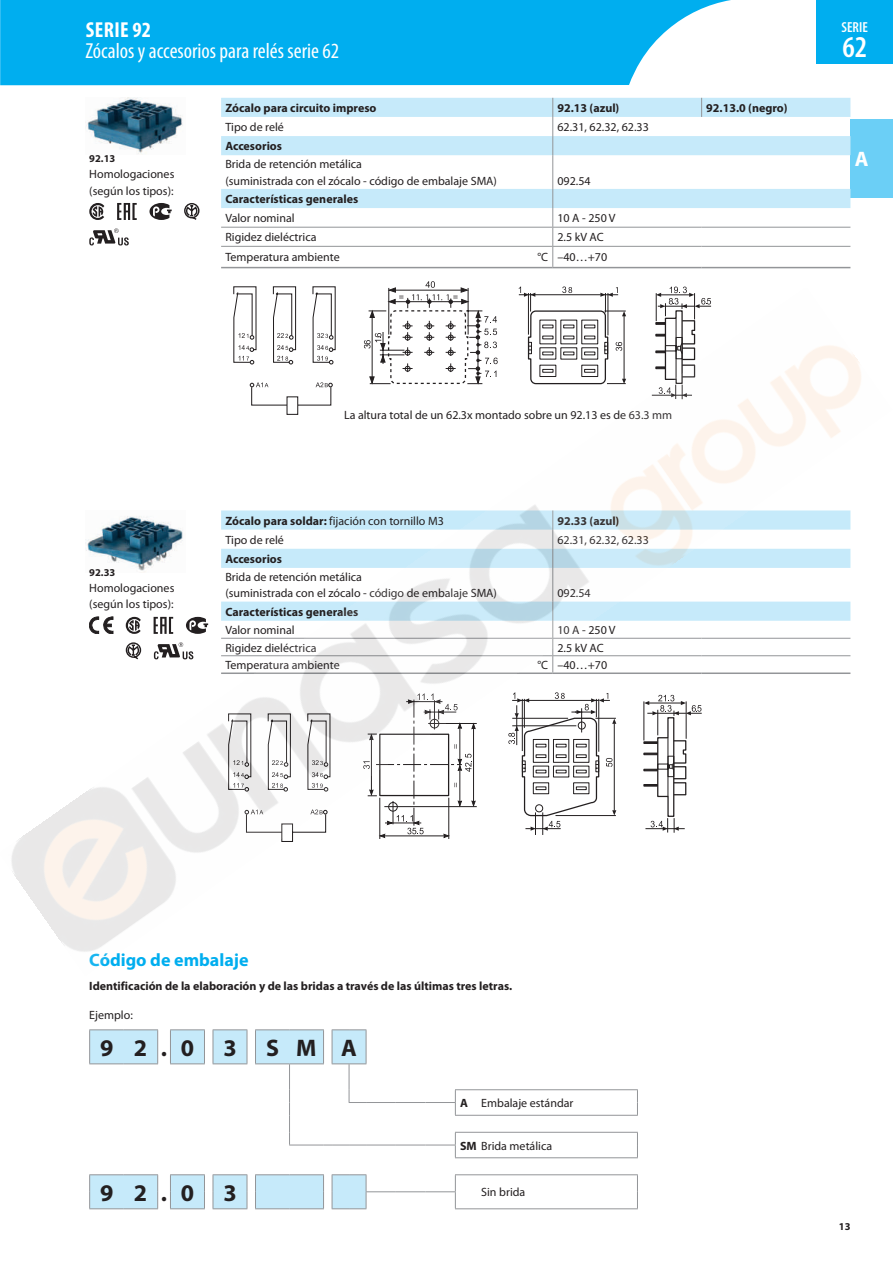
<style>
.page{position:relative;width:893px;height:1263px;background:#fff}
.page>*{position:absolute;margin:0;border:0;box-sizing:border-box;transform-origin:0 0}
.t1{font:600 condensed 30.3px "Myriad Pro";color:#fff}
.t2{font:700 24px "Myriad Pro";color:#231f20}
.t3{font:condensed 21.75px "Myriad Pro";color:#fff}
.t4{font:700 condensed 21.75px "Myriad Pro";letter-spacing:.02em;color:#fff}
.t5{font:700 21px "Myriad Pro";color:#fff}
.t6{font:700 18px "Myriad Pro";color:#00aeef}
.t7{font:600 condensed 14.55px "Myriad Pro";color:#fff}
.t8{font:12px/16.2px "Myriad Pro";color:#231f20}
.t9{font:700 12px "Myriad Pro";color:#231f20}
.t10{font:700 10.5px "Myriad Pro";color:#231f20}
.s1{font-weight:700}
</style>
<div class="page">
<div style="left:850px;top:119px;width:43px;height:79px;background:#6bcff6"></div>
<svg style="left:221px;top:98px;width:629px;height:171px"></svg>
<hr style="left:221px;top:227px;width:332px;height:1px;background:#939598">
<hr style="left:553px;top:227px;width:149px;height:1px;background:#939598">
<hr style="left:702px;top:227px;width:148px;height:1px;background:#939598">
<hr style="left:221px;top:246px;width:332px;height:1px;background:#939598">
<hr style="left:553px;top:246px;width:149px;height:1px;background:#939598">
<hr style="left:702px;top:246px;width:148px;height:1px;background:#939598">
<hr style="left:552px;top:155px;width:1px;height:34px;background:#939598">
<svg style="left:552px;top:98px;width:1px;height:57px"></svg>
<svg style="left:552px;top:189px;width:1px;height:78px"></svg>
<svg style="left:701px;top:98px;width:1px;height:19px"></svg>
<hr style="left:221px;top:267px;width:332px;height:1px;background:#939598">
<hr style="left:553px;top:267px;width:149px;height:1px;background:#939598">
<hr style="left:702px;top:267px;width:148px;height:1px;background:#939598">
<img style="left:85px;top:98px;width:98px;height:56px">
<svg style="left:89px;top:228px;width:40px;height:17px"></svg>
<svg style="left:117px;top:203px;width:20px;height:17px"></svg>
<svg style="left:149px;top:203px;width:23px;height:17px"></svg>
<svg style="left:184px;top:203px;width:15px;height:17px"></svg>
<svg style="left:89px;top:203px;width:15px;height:17px"></svg>
<svg style="left:233px;top:286px;width:24px;height:2px"></svg>
<svg style="left:312px;top:286px;width:24px;height:2px"></svg>
<svg style="left:272px;top:286px;width:25px;height:2px"></svg>
<svg style="left:90px;top:1030px;width:276px;height:179px"></svg>
<hr style="left:89px;top:1029px;width:35px;height:1px;background:#939598">
<hr style="left:89px;top:1030px;width:1px;height:33px;background:#939598">
<hr style="left:124px;top:1029px;width:34px;height:1px;background:#939598">
<hr style="left:157px;top:1030px;width:1px;height:33px;background:#939598">
<hr style="left:89px;top:1063px;width:35px;height:1px;background:#939598">
<hr style="left:124px;top:1063px;width:34px;height:1px;background:#939598">
<svg style="left:89px;top:1175px;width:1px;height:33px"></svg>
<svg style="left:157px;top:1175px;width:1px;height:33px"></svg>
<hr style="left:89px;top:1208px;width:35px;height:1px;background:#939598">
<hr style="left:124px;top:1208px;width:34px;height:1px;background:#939598">
<hr style="left:170px;top:1029px;width:35px;height:1px;background:#939598">
<hr style="left:170px;top:1030px;width:1px;height:33px;background:#939598">
<hr style="left:204px;top:1030px;width:1px;height:33px;background:#939598">
<hr style="left:213px;top:1029px;width:34px;height:1px;background:#939598">
<hr style="left:213px;top:1030px;width:1px;height:33px;background:#939598">
<hr style="left:170px;top:1063px;width:35px;height:1px;background:#939598">
<hr style="left:213px;top:1063px;width:34px;height:1px;background:#939598">
<svg style="left:170px;top:1175px;width:1px;height:33px"></svg>
<svg style="left:204px;top:1175px;width:1px;height:33px"></svg>
<svg style="left:213px;top:1175px;width:1px;height:33px"></svg>
<hr style="left:170px;top:1208px;width:35px;height:1px;background:#939598">
<hr style="left:213px;top:1208px;width:34px;height:1px;background:#939598">
<hr style="left:247px;top:1030px;width:1px;height:33px;background:#939598">
<svg style="left:247px;top:1175px;width:1px;height:33px"></svg>
<hr style="left:255px;top:1029px;width:35px;height:1px;background:#939598">
<hr style="left:255px;top:1030px;width:1px;height:33px;background:#939598">
<hr style="left:290px;top:1029px;width:34px;height:1px;background:#939598">
<hr style="left:323px;top:1030px;width:1px;height:33px;background:#939598">
<hr style="left:255px;top:1063px;width:35px;height:1px;background:#939598">
<hr style="left:290px;top:1063px;width:34px;height:1px;background:#939598">
<hr style="left:255px;top:1174px;width:35px;height:1px;background:#939598">
<hr style="left:290px;top:1174px;width:34px;height:1px;background:#939598">
<svg style="left:255px;top:1175px;width:1px;height:33px"></svg>
<svg style="left:323px;top:1175px;width:1px;height:33px"></svg>
<hr style="left:255px;top:1208px;width:35px;height:1px;background:#939598">
<hr style="left:290px;top:1208px;width:34px;height:1px;background:#939598">
<hr style="left:332px;top:1030px;width:1px;height:33px;background:#939598">
<svg style="left:332px;top:1029px;width:34px;height:1px"></svg>
<hr style="left:366px;top:1030px;width:1px;height:33px;background:#939598">
<svg style="left:332px;top:1174px;width:35px;height:35px"></svg>
<hr style="left:426px;top:1191px;width:30px;height:1px;background:#939598">
<svg style="left:289px;top:1064px;width:1px;height:81px"></svg>
<hr style="left:366px;top:1191px;width:30px;height:1px;background:#939598">
<hr style="left:396px;top:1191px;width:30px;height:1px;background:#939598">
<hr style="left:455px;top:1089px;width:183px;height:1px;background:#939598">
<svg style="left:637px;top:1090px;width:1px;height:25px"></svg>
<hr style="left:455px;top:1115px;width:183px;height:1px;background:#939598">
<hr style="left:89px;top:1174px;width:35px;height:1px;background:#939598">
<hr style="left:124px;top:1174px;width:34px;height:1px;background:#939598">
<hr style="left:170px;top:1174px;width:35px;height:1px;background:#939598">
<hr style="left:213px;top:1174px;width:34px;height:1px;background:#939598">
<svg style="left:455px;top:1090px;width:1px;height:25px"></svg>
<hr style="left:455px;top:1132px;width:183px;height:1px;background:#939598">
<svg style="left:455px;top:1133px;width:1px;height:24px"></svg>
<svg style="left:637px;top:1133px;width:1px;height:24px"></svg>
<hr style="left:455px;top:1157px;width:183px;height:1px;background:#939598">
<hr style="left:455px;top:1174px;width:183px;height:1px;background:#939598">
<svg style="left:455px;top:1175px;width:1px;height:33px"></svg>
<svg style="left:637px;top:1175px;width:1px;height:33px"></svg>
<hr style="left:455px;top:1208px;width:183px;height:1px;background:#939598">
<svg style="left:332px;top:1063px;width:34px;height:40px"></svg>
<hr style="left:366px;top:1102px;width:30px;height:1px;background:#939598">
<hr style="left:396px;top:1102px;width:30px;height:1px;background:#939598">
<hr style="left:426px;top:1102px;width:30px;height:1px;background:#939598">
<hr style="left:289px;top:1145px;width:35px;height:1px;background:#939598">
<svg style="left:324px;top:1145px;width:42px;height:1px"></svg>
<hr style="left:366px;top:1145px;width:30px;height:1px;background:#939598">
<hr style="left:396px;top:1145px;width:30px;height:1px;background:#939598">
<hr style="left:426px;top:1145px;width:30px;height:1px;background:#939598">
<svg style="left:0;top:0;width:731px;height:85px;background:#18b5f0"></svg>
<div style="left:816px;top:0;width:77px;height:64px;background:#00aeef"></div>
<img style="left:11px;top:288px;width:850px;height:664px">
<h3 class="t4" style="left:86px;top:17px;width:67px">SERIE 92</h3>
<h3 class="t3" style="left:85px;top:38px;width:255px">Zócalos y accesorios para relés serie 62</h3>
<p class="t7" style="left:842px;top:19px;width:28px">SERIE</p>
<h1 class="t1" style="left:842px;top:30px;width:26px">62</h1>
<p class="t9" style="left:225px;top:100px;width:153px">Zócalo para circuito impreso</p>
<p class="t9" style="left:557px;top:100px;width:63px">92.13 (azul)</p>
<p class="t9" style="left:706px;top:100px;width:83px">92.13.0 (negro)</p>
<p class="t8" style="left:225px;top:119px;width:60px">Tipo de relé</p>
<p class="t8" style="left:557px;top:119px;width:93px">62.31, 62.32, 62.33</p>
<p class="t9" style="left:225px;top:138px;width:58px">Accesorios</p>
<p class="t8" style="left:225px;top:156px;width:273px">Brida de retención metálica<br>(suministrada con el zócalo - código de embalaje SMA)</p>
<p class="t10" style="left:89px;top:152px;width:28px">92.13</p>
<h3 class="t5" style="left:855px;top:146px;width:15px">A</h3>
<p class="t8" style="left:89px;top:166px;width:87px">Homologaciones (según los tipos):</p>
<p class="t8" style="left:557px;top:172px;width:35px">092.54</p>
<p class="t9" style="left:225px;top:191px;width:134px">Características generales</p>
<p class="t8" style="left:225px;top:210px;width:71px">Valor nominal</p>
<p class="t8" style="left:557px;top:210px;width:60px">10 A - 250 V</p>
<p class="t8" style="left:225px;top:229px;width:93px">Rigidez dieléctrica</p>
<p class="t8" style="left:557px;top:229px;width:48px">2.5 kV AC</p>
<p class="t8" style="left:225px;top:249px;width:116px">Temperatura ambiente</p>
<p class="t8" style="left:537px;top:249px;width:71px">°C –40…+70</p>
<p class="t10" style="left:89px;top:566px;width:28px">92.33</p>
<p class="t8" style="left:89px;top:580px;width:87px">Homologaciones (según los tipos):</p>
<p class="t8" style="left:344px;top:406px;width:330px">La altura total de un 62.3x montado sobre un 92.13 es de 63.3 mm</p>
<p class="t8" style="left:225px;top:512px;width:220px"><span class="s1">Zócalo para soldar:</span> fijación con tornillo M3</p>
<p class="t9" style="left:557px;top:513px;width:63px">92.33 (azul)</p>
<p class="t8" style="left:225px;top:531px;width:60px">Tipo de relé</p>
<p class="t8" style="left:557px;top:531px;width:93px">62.31, 62.32, 62.33</p>
<p class="t9" style="left:225px;top:551px;width:58px">Accesorios</p>
<p class="t8" style="left:225px;top:569px;width:273px">Brida de retención metálica<br>(suministrada con el zócalo - código de embalaje SMA)</p>
<p class="t8" style="left:557px;top:585px;width:35px">092.54</p>
<p class="t9" style="left:225px;top:604px;width:134px">Características generales</p>
<p class="t8" style="left:225px;top:622px;width:71px">Valor nominal</p>
<p class="t8" style="left:557px;top:622px;width:60px">10 A - 250 V</p>
<p class="t8" style="left:225px;top:639px;width:93px">Rigidez dieléctrica</p>
<p class="t8" style="left:557px;top:639px;width:48px">2.5 kV AC</p>
<p class="t8" style="left:225px;top:657px;width:116px">Temperatura ambiente</p>
<p class="t8" style="left:537px;top:657px;width:71px">°C –40…+70</p>
<h3 class="t6" style="left:89px;top:948px;width:161px">Código de embalaje</h3>
<p class="t9" style="left:89px;top:978px;width:424px">Identificación de la elaboración y de las bridas a través de las últimas tres letras.</p>
<p class="t8" style="left:89px;top:1007px;width:45px">Ejemplo:</p>
<h2 class="t2" style="left:100px;top:1032px;width:258px">92.0 3 SM A</h2>
<p class="t8" style="left:460px;top:1095px;width:115px"><span class="s1">A</span> Embalaje estándar</p>
<p class="t8" style="left:460px;top:1137px;width:94px"><span class="s1">SM</span> Brida metálica</p>
<h2 class="t2" style="left:100px;top:1177px;width:138px">9 2.0 3</h2>
<p class="t8" style="left:481px;top:1184px;width:46px">Sin brida</p>
<p class="t10" style="left:839px;top:1219px;width:13px">13</p>
</div>
